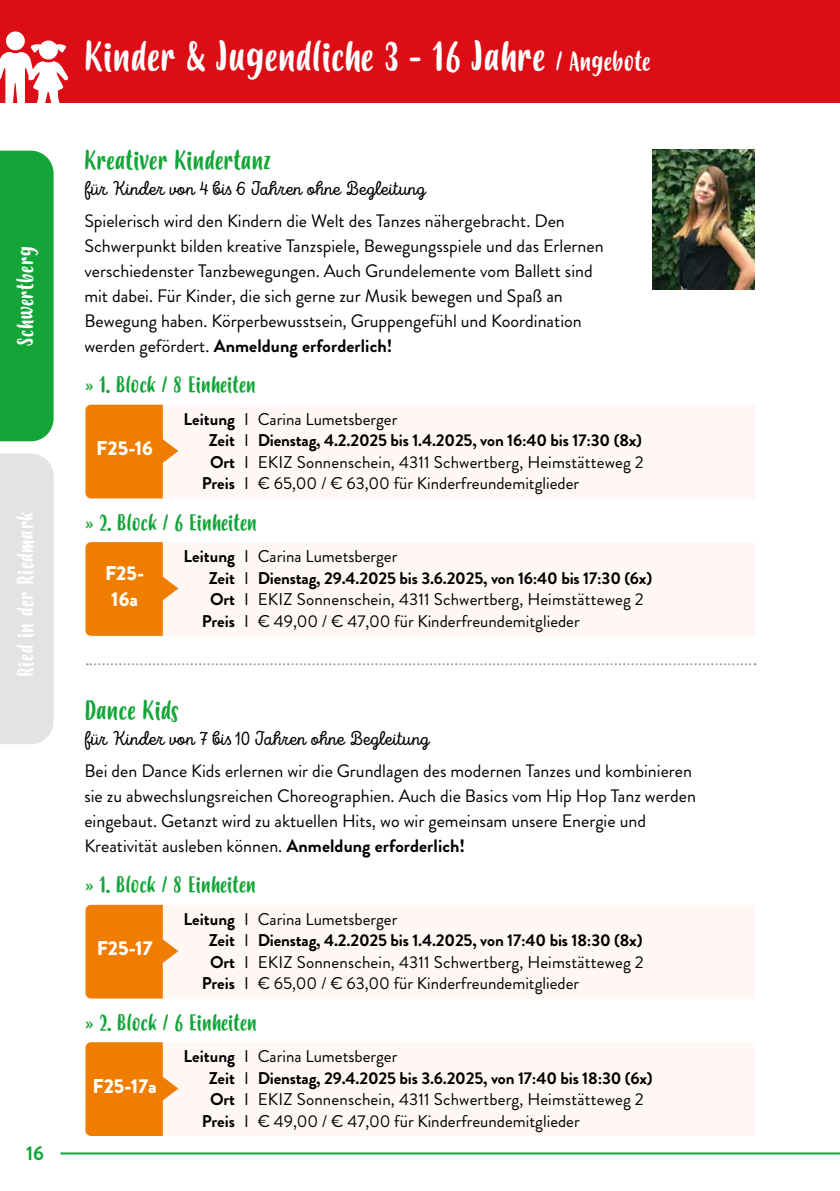
<style>
.page{position:relative;width:840px;height:1191px;background:#fff}
.page>*{position:absolute;margin:0;border:0;box-sizing:border-box;transform-origin:0 0}
.t1{font:40px "Budidaya";letter-spacing:.01em;color:#fff}
.t2{font:26px "Budidaya";letter-spacing:.01em;color:#13a538}
.t3{font:22px "Budidaya";letter-spacing:.01em;color:#13a538}
.t4{font:22px "Budidaya";letter-spacing:.025em;color:#fff}
.t5{font:20px "Intro Script";color:#000}
.t6{font:900 20px/26px "Brandon Grotesque";color:#fff;text-align:center}
.t7{font:700 20px "Brandon Grotesque";color:#13a538}
.t8{font:18px/25px "Brandon Grotesque";color:#000}
.t9{font:17px "Brandon Grotesque";color:#000}
.t10{font:700 17px "Brandon Grotesque";letter-spacing:-.01em;color:#000}
.s1{font-size:26px}
.s2{font-weight:700}
.s3{font-weight:400}
</style>
<div class="page">
<div style="left:0;top:0;width:839px;height:102px;background:#dc0d15"></div>
<hr style="left:60px;top:1152px;width:779px;height:2px;background:#13a538">
<hr style="left:839px;top:0;width:1px;height:102px;background:#dc0d15">
<svg style="left:0;top:150px;width:54px;height:594px;background:#7fc691"></svg>
<div style="left:85px;top:405px;width:669px;height:93px;background:#fef7f4"></div>
<svg style="left:85px;top:405px;width:93px;height:93px;background:#f18f24"></svg>
<div style="left:85px;top:542px;width:669px;height:94px;background:#fef7f4"></div>
<svg style="left:85px;top:542px;width:93px;height:94px;background:#f18f24"></svg>
<div style="left:85px;top:904px;width:669px;height:94px;background:#fef7f4"></div>
<svg style="left:85px;top:904px;width:93px;height:94px;background:#f19026"></svg>
<div style="left:85px;top:1042px;width:669px;height:94px;background:#fef7f4"></div>
<svg style="left:85px;top:1042px;width:93px;height:94px;background:#f18f24"></svg>
<svg style="left:87px;top:663px;width:668px;height:2px"></svg>
<svg style="left:0;top:40px;width:68px;height:63px"></svg>
<div style="left:6px;top:31px;width:19px;height:19px;background:#fff;border-radius:50%"></div>
<img style="left:652px;top:149px;width:102px;height:141px">
<p class="t4" style="left:13px;top:346px;width:101px;rotate:-90deg">Schwertberg</p>
<p class="t4" style="left:13px;top:677px;width:167px;rotate:-90deg">Ried in der Riedmark</p>
<p class="t7" style="left:26px;top:1138px;width:19px">16</p>
<h1 class="t1" style="left:84px;top:34px;width:567px">Kinder &amp; Jugendliche 3 - 16 Jahre <span class="s1">/ Angebote</span></h1>
<h2 class="t2" style="left:84px;top:146px;width:188px">Kreativer Kindertanz</h2>
<p class="t5" style="left:84px;top:177px;width:342px">für Kinder von 4 bis 6 Jahren ohne Begleitung</p>
<p class="t8" style="left:84px;top:209px;width:520px">Spielerisch wird den Kindern die Welt des Tanzes nähergebracht. Den Schwerpunkt bilden kreative Tanzspiele, Bewegungsspiele und das Erlernen verschiedenster Tanzbewegungen. Auch Grundelemente vom Ballett sind mit dabei. Für Kinder, die sich gerne zur Musik bewegen und Spaß an Bewegung haben. Körperbewusstsein, Gruppengefühl und Koordination werden gefördert. <span class="s2">Anmeldung erforderlich!</span></p>
<p class="t3" style="left:85px;top:372px;width:172px">» 1. Block / 8 Einheiten</p>
<p class="t6" style="left:96px;top:436px;width:58px">F25-16</p>
<p class="t9" style="left:183px;top:407px;width:215px"><span class="s2">Leitung</span> I Carina Lumetsberger</p>
<p class="t10" style="left:208px;top:428px;width:434px">Zeit <span class="s3">I</span> Dienstag, 4.2.2025 bis 1.4.2025, von 16:40 bis 17:30 (8x)</p>
<p class="t9" style="left:210px;top:450px;width:435px"><span class="s2">Ort</span> I EKIZ Sonnenschein, 4311 Schwertberg, Heimstätteweg 2</p>
<p class="t9" style="left:202px;top:471px;width:379px"><span class="s2">Preis</span> I € 65,00 / € 63,00 für Kinderfreundemitglieder</p>
<p class="t3" style="left:85px;top:510px;width:173px">» 2. Block / 6 Einheiten</p>
<p class="t6" style="left:105px;top:560px;width:41px">F25-<br>16a</p>
<p class="t9" style="left:183px;top:544px;width:215px"><span class="s2">Leitung</span> I Carina Lumetsberger</p>
<p class="t10" style="left:208px;top:566px;width:445px">Zeit <span class="s3">I</span> Dienstag, 29.4.2025 bis 3.6.2025, von 16:40 bis 17:30 (6x)</p>
<p class="t9" style="left:210px;top:587px;width:435px"><span class="s2">Ort</span> I EKIZ Sonnenschein, 4311 Schwertberg, Heimstätteweg 2</p>
<p class="t9" style="left:202px;top:609px;width:379px"><span class="s2">Preis</span> I € 49,00 / € 47,00 für Kinderfreundemitglieder</p>
<h2 class="t2" style="left:84px;top:695px;width:95px">Dance Kids</h2>
<p class="t5" style="left:84px;top:727px;width:346px">für Kinder von 7 bis 10 Jahren ohne Begleitung</p>
<p class="t8" style="left:84px;top:759px;width:612px">Bei den Dance Kids erlernen wir die Grundlagen des modernen Tanzes und kombinieren sie zu abwechslungsreichen Choreographien. Auch die Basics vom Hip Hop Tanz werden eingebaut. Getanzt wird zu aktuellen Hits, wo wir gemeinsam unsere Energie und Kreativität ausleben können. <span class="s2">Anmeldung erforderlich!</span></p>
<p class="t3" style="left:85px;top:872px;width:172px">» 1. Block / 8 Einheiten</p>
<p class="t6" style="left:97px;top:935px;width:57px">F25-17</p>
<p class="t9" style="left:183px;top:907px;width:215px"><span class="s2">Leitung</span> I Carina Lumetsberger</p>
<p class="t10" style="left:208px;top:928px;width:435px">Zeit <span class="s3">I</span> Dienstag, 4.2.2025 bis 1.4.2025, von 17:40 bis 18:30 (8x)</p>
<p class="t9" style="left:210px;top:950px;width:435px"><span class="s2">Ort</span> I EKIZ Sonnenschein, 4311 Schwertberg, Heimstätteweg 2</p>
<p class="t9" style="left:202px;top:971px;width:379px"><span class="s2">Preis</span> I € 65,00 / € 63,00 für Kinderfreundemitglieder</p>
<p class="t3" style="left:85px;top:1010px;width:173px">» 2. Block / 6 Einheiten</p>
<p class="t6" style="left:92px;top:1073px;width:66px">F25-17a</p>
<p class="t9" style="left:183px;top:1044px;width:215px"><span class="s2">Leitung</span> I Carina Lumetsberger</p>
<p class="t10" style="left:208px;top:1066px;width:445px">Zeit <span class="s3">I</span> Dienstag, 29.4.2025 bis 3.6.2025, von 17:40 bis 18:30 (6x)</p>
<p class="t9" style="left:210px;top:1087px;width:435px"><span class="s2">Ort</span> I EKIZ Sonnenschein, 4311 Schwertberg, Heimstätteweg 2</p>
<p class="t9" style="left:202px;top:1109px;width:379px"><span class="s2">Preis</span> I € 49,00 / € 47,00 für Kinderfreundemitglieder</p>
</div>
